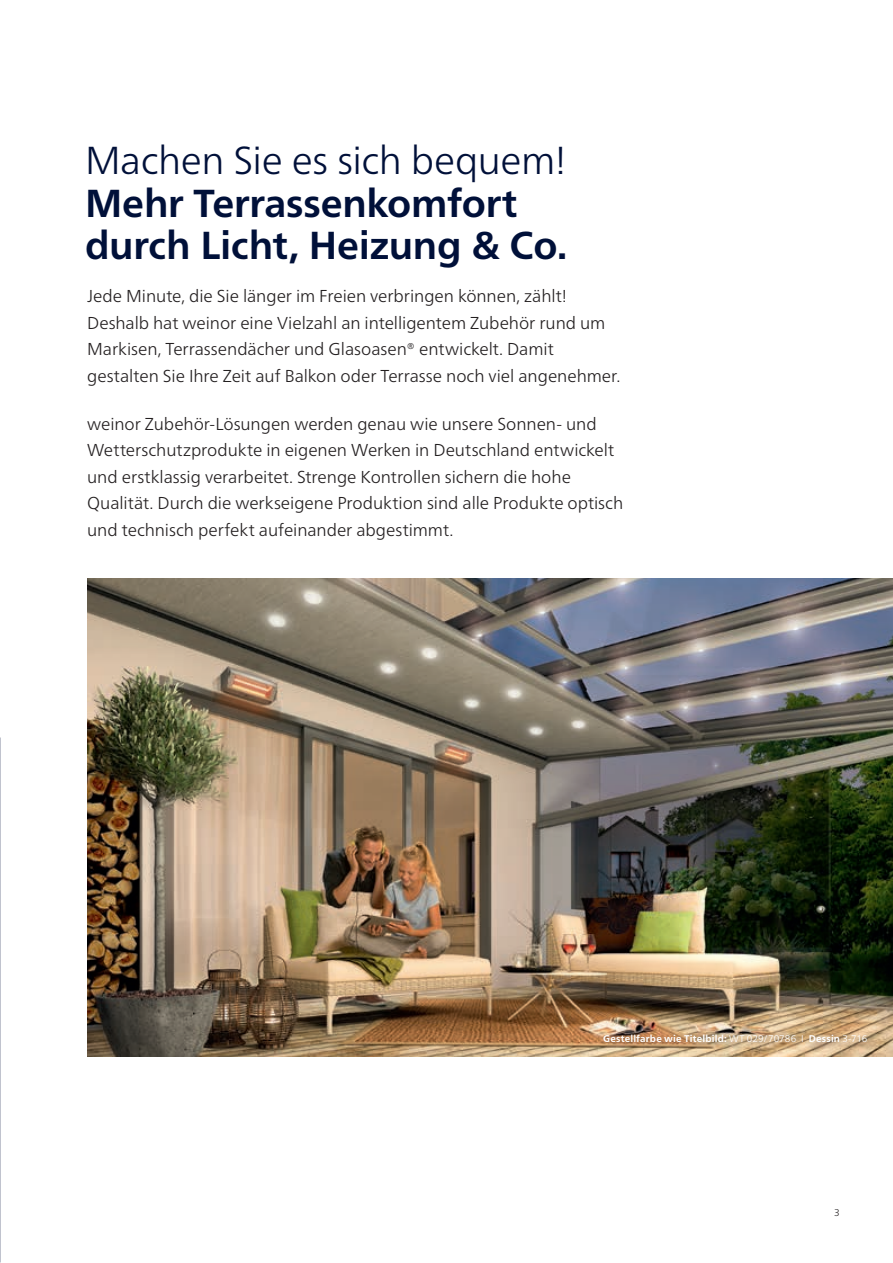
<style>
.page{position:relative;width:893px;height:1263px;background:#fff}
.page>*{position:absolute;margin:0;border:0;box-sizing:border-box;transform-origin:0 0}
._02a_Head_26pt_light{font:300 39px/42.5px "Frutiger Neue LTW1 G";letter-spacing:-.01em;color:#001039}
._02a_Head_26pt_light-2{font:700 39px "Frutiger Neue LTW1 G";letter-spacing:-.01em;color:#001039}
._03_Einstieg_11_5pt{font:300 17.25px/26.5px "Frutiger Neue LTW1 G";letter-spacing:-.005em;color:#231f20}
._06_Dessin_6_5p_ligh{font:700 9.75px "Frutiger Neue LTW1 G";letter-spacing:.02em;color:#fff}
._06_Dessin_6_5p_ligh-2{font:300 9.75px "Frutiger Neue LTW1 G";color:#231f20}
.s1{font-weight:700}
.s2{font-weight:300}
</style>
<div class="page">
<img style="left:87px;top:578px;width:806px;height:479px">
<div style="left:597px;top:1028px;width:279px;height:23px;background:#231f20;opacity:.54"></div>
<p class="_02a_Head_26pt_light" style="left:85px;top:139px;width:483px">Machen Sie es sich bequem!<br><span class="s1">Mehr Terrassenkomfort</span></p>
<p class="_02a_Head_26pt_light-2" style="left:85px;top:223px;width:484px">durch Licht, Heizung &amp; Co.</p>
<p class="_03_Einstieg_11_5pt" style="left:87px;top:282px;width:535px">Jede Minute, die Sie länger im Freien verbringen können, zählt!<br>Deshalb hat weinor eine Vielzahl an intelligentem Zubehör rund um Markisen, Terrassendächer und Glasoasen® entwickelt. Damit gestalten Sie Ihre Zeit auf Balkon oder Terrasse noch viel angenehmer.</p>
<p class="_03_Einstieg_11_5pt" style="left:87px;top:410px;width:538px">weinor Zubehör-Lösungen werden genau wie unsere Sonnen- und Wetterschutzprodukte in eigenen Werken in Deutschland entwickelt und erstklassig verarbeitet. Strenge Kontrollen sichern die hohe Qualität. Durch die werkseigene Produktion sind alle Produkte optisch und technisch perfekt aufeinander abgestimmt.</p>
<p class="_06_Dessin_6_5p_ligh" style="left:603px;top:1033px;width:266px">Gestellfarbe wie Titelbild: <span class="s2">WT 029/70786 I</span> Dessin <span class="s2">3-716</span></p>
<p class="_06_Dessin_6_5p_ligh-2" style="left:834px;top:1207px;width:7px">3</p>
</div>
